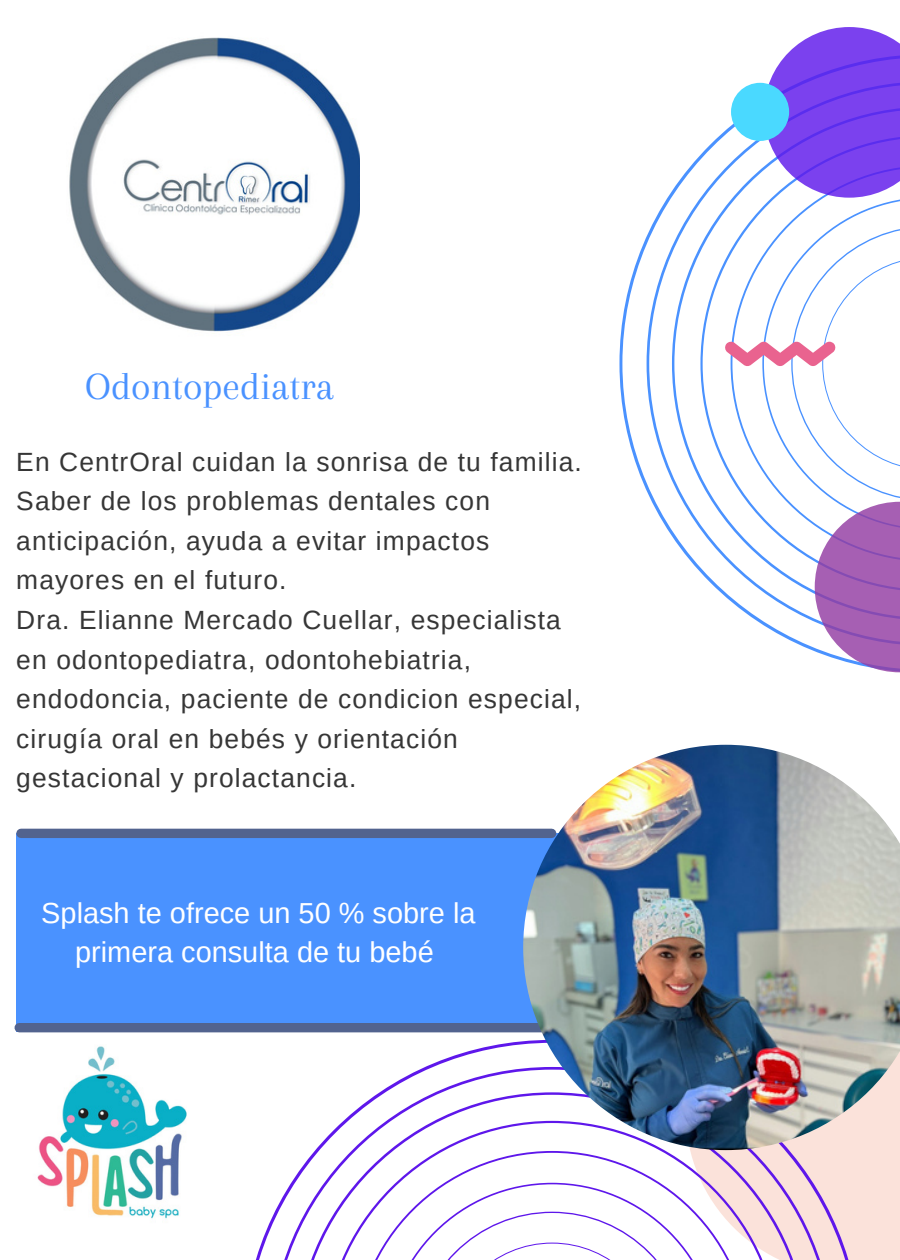
<style>
.page{position:relative;width:900px;height:1260px;background:#fff}
.page>*{position:absolute;margin:0;border:0;box-sizing:border-box;transform-origin:0 0}
.t1{font:40px "Arapey";color:#4a92ff}
.t2{font:29px/39.5px "Arimo";color:#fff;text-align:center}
.t3{font:26.25px/39.5px "Arimo";letter-spacing:.045em;color:#363636}
</style>
<div class="page">
<svg style="left:619px;top:236px;width:281px;height:437px"></svg>
<svg style="left:647px;top:82px;width:253px;height:564px"></svg>
<div style="left:862px;top:1150px;width:38px;height:110px;background:#fbe2da"></div>
<div style="left:16px;top:833px;width:546px;height:199px;background:#4a92ff"></div>
<svg style="left:255px;top:1041px;width:607px;height:219px"></svg>
<svg style="left:270px;top:1067px;width:564px;height:193px"></svg>
<svg style="left:764px;top:27px;width:136px;height:171px"></svg>
<div style="left:731px;top:83px;width:58px;height:58px;background:#4ad9ff;border-radius:50%"></div>
<div style="left:21px;top:829px;width:531px;height:9px;background:#52638f"></div>
<div style="left:19px;top:1023px;width:529px;height:9px;background:#52638f"></div>
<img style="left:37px;top:1046px;width:150px;height:173px">
<img style="left:523px;top:745px;width:377px;height:405px">
<svg style="left:725px;top:226px;width:175px;height:446px"></svg>
<img style="left:69px;top:37px;width:290px;height:295px">
<h1 class="t1" style="left:85px;top:364px;width:250px">Odontopediatra</h1>
<p class="t3" style="left:16px;top:442px;width:567px">En CentrOral cuidan la sonrisa de tu familia.<br>Saber de los problemas dentales con anticipación, ayuda a evitar impactos mayores en el futuro.<br>Dra. Elianne Mercado Cuellar, especialista en odontopediatra, odontohebiatria, endodoncia, paciente de condicion especial, cirugía oral en bebés y orientación gestacional y prolactancia.</p>
<p class="t2" style="left:41px;top:893px;width:436px">Splash te ofrece un 50 % sobre la primera consulta de tu bebé</p>
</div>
